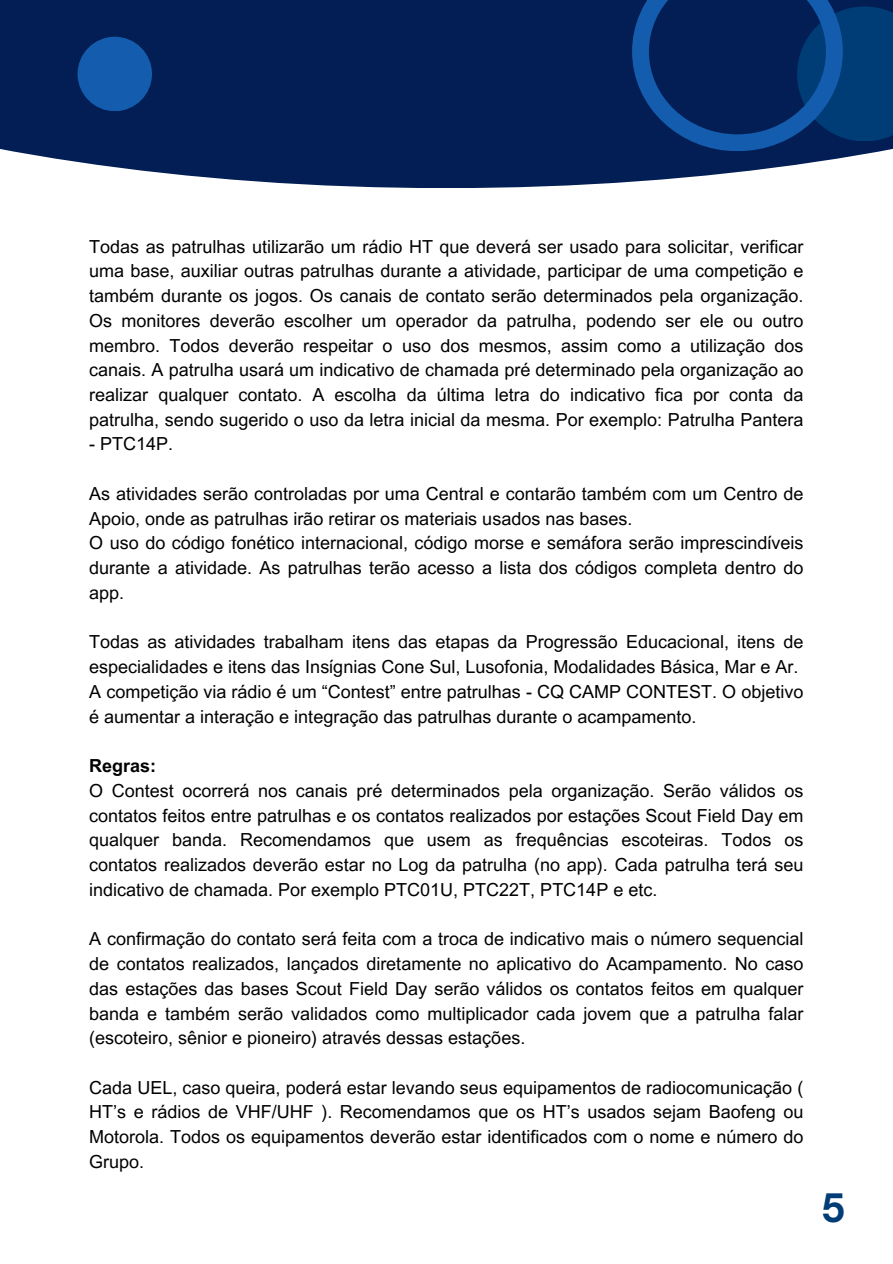
<style>
.page{position:relative;width:893px;height:1264px;background:#fff}
.page>*{position:absolute;margin:0;border:0;box-sizing:border-box;transform-origin:0 0}
.t1{font:700 37.5px "Open Sauce One";color:#003d76}
.t2{font:18px/24.8px "Arial MT Pro";color:#000;text-align:justify}
.t3{font:700 18px "Arial MT Pro";color:#000}
</style>
<div class="page">
<div style="left:0;top:0;width:892px;height:188px;background:#021e54"></div>
<svg style="left:632px;top:0;width:260px;height:151px"></svg>
<div style="left:78px;top:37px;width:74px;height:74px;background:#135cae;border-radius:50%"></div>
<p class="t2" style="left:89px;top:236px;width:715px">Todas as patrulhas utilizarão um rádio HT que deverá ser usado para solicitar, verificar uma base, auxiliar outras patrulhas durante a atividade, participar de uma competição e também durante os jogos. Os canais de contato serão determinados pela organização.<br>Os monitores deverão escolher um operador da patrulha, podendo ser ele ou outro membro. Todos deverão respeitar o uso dos mesmos, assim como a utilização dos canais. A patrulha usará um indicativo de chamada pré determinado pela organização ao realizar qualquer contato. A escolha da última letra do indicativo fica por conta da patrulha, sendo sugerido o uso da letra inicial da mesma. Por exemplo: Patrulha Pantera</p>
<p class="t2" style="left:89px;top:434px;width:85px">- PTC14P.</p>
<p class="t2" style="left:89px;top:483px;width:715px">As atividades serão controladas por uma Central e contarão também com um Centro de<br>Apoio, onde as patrulhas irão retirar os materiais usados nas bases.</p>
<p class="t2" style="left:89px;top:533px;width:715px">O uso do código fonético internacional, código morse e semáfora serão imprescindíveis durante a atividade. As patrulhas terão acesso a lista dos códigos completa dentro do app.</p>
<p class="t2" style="left:89px;top:632px;width:715px">Todas as atividades trabalham itens das etapas da Progressão Educacional, itens de especialidades e itens das Insígnias Cone Sul, Lusofonia, Modalidades Básica, Mar e Ar.</p>
<p class="t2" style="left:89px;top:681px;width:715px">A competição via rádio é um “Contest” entre patrulhas - CQ CAMP CONTEST. O objetivo é aumentar a interação e integração das patrulhas durante o acampamento.</p>
<p class="t3" style="left:89px;top:759px;width:68px">Regras:</p>
<p class="t2" style="left:89px;top:780px;width:715px">O Contest ocorrerá nos canais pré determinados pela organização. Serão válidos os contatos feitos entre patrulhas e os contatos realizados por estações Scout Field Day em qualquer banda. Recomendamos que usem as frequências escoteiras. Todos os contatos realizados deverão estar no Log da patrulha (no app). Cada patrulha terá seu indicativo de chamada. Por exemplo PTC01U, PTC22T, PTC14P e etc.</p>
<p class="t2" style="left:89px;top:928px;width:715px">A confirmação do contato será feita com a troca de indicativo mais o número sequencial de contatos realizados, lançados diretamente no aplicativo do Acampamento. No caso das estações das bases Scout Field Day serão válidos os contatos feitos em qualquer banda e também serão validados como multiplicador cada jovem que a patrulha falar (escoteiro, sênior e pioneiro) através dessas estações.</p>
<p class="t2" style="left:89px;top:1077px;width:715px">Cada UEL, caso queira, poderá estar levando seus equipamentos de radiocomunicação ( HT’s e rádios de VHF/UHF ). Recomendamos que os HT’s usados sejam Baofeng ou Motorola. Todos os equipamentos deverão estar identificados com o nome e número do Grupo.</p>
<p class="t1" style="left:821px;top:1184px;width:26px">5</p>
</div>
